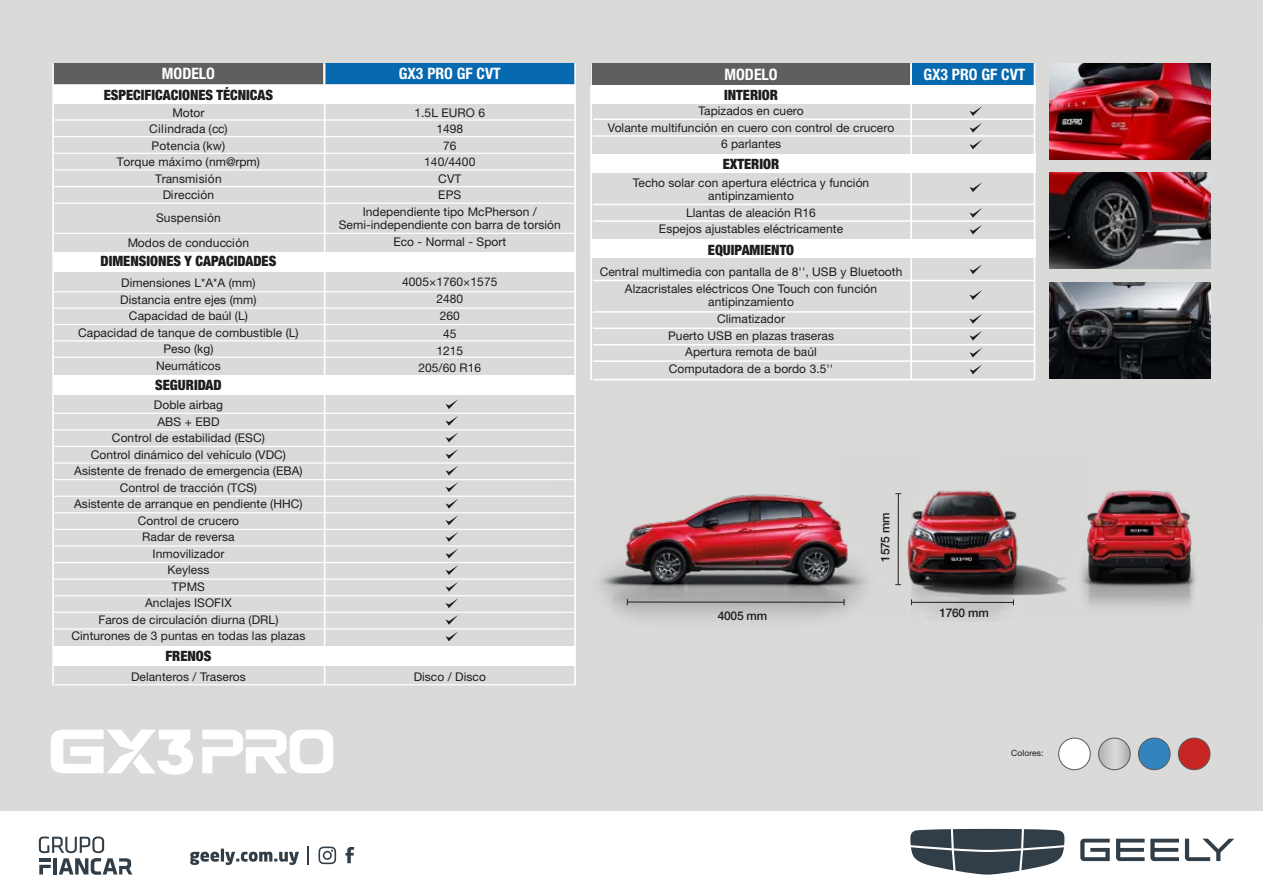
<style>
.page{position:relative;width:1263px;height:893px;background:#fff}
.page>*{position:absolute;margin:0;border:0;box-sizing:border-box;transform-origin:0 0}
.t1{font:700 condensed 15.75px "Helvetica Neue LT Std";color:#fff}
.t2{font:900 condensed 14.25px "Helvetica Neue LT Std";color:#1d1d1b}
.t3{font:12px/16.5px "Helvetica Neue LT Std";letter-spacing:.005em;color:#1d1d1b;text-align:center}
.t4{font:500 12px "Helvetica Neue LT Std";letter-spacing:-.02em;color:#1d1d1b}
.t5{font:8.55px "Helvetica Neue LT Std";letter-spacing:.005em;color:#1d1d1b}
</style>
<div class="page">
<div style="left:0;top:0;width:1263px;height:884px;background:#dadad9"></div>
<div style="left:0;top:811px;width:1263px;height:82px;background:#fff"></div>
<svg style="left:39px;top:836px;width:93px;height:39px"></svg>
<svg style="left:190px;top:849px;width:109px;height:16px"></svg>
<svg style="left:345px;top:847px;width:9px;height:16px"></svg>
<svg style="left:307px;top:846px;width:1px;height:19px"></svg>
<svg style="left:318px;top:846px;width:18px;height:18px"></svg>
<img style="left:1049px;top:173px;width:161px;height:96px">
<img style="left:1049px;top:282px;width:161px;height:96px">
<img style="left:1049px;top:64px;width:161px;height:96px">
<div style="left:324px;top:63px;width:251px;height:21px;background:#0769b0"></div>
<div style="left:54px;top:63px;width:269px;height:21px;background:#5f5f5e"></div>
<div style="left:54px;top:85px;width:521px;height:18px;background:#fff"></div>
<hr style="left:324px;top:63px;width:1px;height:622px;background:#fff">
<hr style="left:52px;top:63px;width:2px;height:622px;background:#fff">
<hr style="left:54px;top:119px;width:521px;height:2px;background:#fff">
<hr style="left:54px;top:136px;width:521px;height:1px;background:#fff">
<hr style="left:54px;top:153px;width:521px;height:1px;background:#fff">
<hr style="left:54px;top:169px;width:521px;height:2px;background:#fff">
<hr style="left:54px;top:186px;width:521px;height:1px;background:#fff">
<hr style="left:54px;top:203px;width:521px;height:1px;background:#fff">
<hr style="left:54px;top:233px;width:521px;height:1px;background:#fff">
<hr style="left:574px;top:63px;width:2px;height:622px;background:#fff">
<div style="left:54px;top:252px;width:521px;height:19px;background:#fff"></div>
<hr style="left:54px;top:308px;width:521px;height:1px;background:#fff">
<hr style="left:54px;top:291px;width:521px;height:1px;background:#fff">
<hr style="left:54px;top:324px;width:521px;height:1px;background:#fff">
<hr style="left:54px;top:340px;width:521px;height:1px;background:#fff">
<hr style="left:54px;top:357px;width:521px;height:1px;background:#fff">
<div style="left:54px;top:376px;width:521px;height:19px;background:#fff"></div>
<hr style="left:54px;top:413px;width:521px;height:1px;background:#fff">
<hr style="left:54px;top:429px;width:521px;height:1px;background:#fff">
<hr style="left:54px;top:446px;width:521px;height:1px;background:#fff">
<hr style="left:54px;top:479px;width:521px;height:1px;background:#fff">
<hr style="left:54px;top:496px;width:521px;height:1px;background:#fff">
<hr style="left:54px;top:512px;width:521px;height:1px;background:#fff">
<hr style="left:54px;top:529px;width:521px;height:1px;background:#fff">
<hr style="left:54px;top:684px;width:521px;height:1px;background:#fff">
<hr style="left:54px;top:545px;width:521px;height:2px;background:#fff">
<hr style="left:54px;top:562px;width:521px;height:1px;background:#fff">
<div style="left:54px;top:647px;width:521px;height:19px;background:#fff"></div>
<svg style="left:445px;top:399px;width:13px;height:10px"></svg>
<svg style="left:445px;top:416px;width:13px;height:10px"></svg>
<svg style="left:445px;top:432px;width:13px;height:10px"></svg>
<svg style="left:445px;top:449px;width:13px;height:10px"></svg>
<svg style="left:445px;top:466px;width:13px;height:9px"></svg>
<svg style="left:445px;top:482px;width:13px;height:10px"></svg>
<svg style="left:445px;top:499px;width:13px;height:10px"></svg>
<svg style="left:445px;top:515px;width:13px;height:10px"></svg>
<svg style="left:445px;top:532px;width:13px;height:10px"></svg>
<svg style="left:445px;top:549px;width:13px;height:9px"></svg>
<hr style="left:54px;top:578px;width:521px;height:2px;background:#fff">
<hr style="left:54px;top:595px;width:521px;height:1px;background:#fff">
<hr style="left:54px;top:612px;width:521px;height:1px;background:#fff">
<hr style="left:54px;top:628px;width:521px;height:1px;background:#fff">
<svg style="left:445px;top:565px;width:13px;height:10px"></svg>
<svg style="left:445px;top:582px;width:13px;height:10px"></svg>
<svg style="left:445px;top:598px;width:13px;height:10px"></svg>
<svg style="left:445px;top:615px;width:13px;height:10px"></svg>
<svg style="left:445px;top:631px;width:13px;height:10px"></svg>
<hr style="left:54px;top:462px;width:521px;height:2px;background:#fff">
<div style="left:911px;top:63px;width:123px;height:22px;background:#0769b0"></div>
<div style="left:591px;top:63px;width:319px;height:22px;background:#5f5f5e"></div>
<div style="left:591px;top:85px;width:445px;height:18px;background:#fff"></div>
<hr style="left:910px;top:63px;width:2px;height:316px;background:#fff">
<hr style="left:590px;top:63px;width:2px;height:317px;background:#fff">
<hr style="left:593px;top:119px;width:441px;height:1px;background:#fff">
<hr style="left:593px;top:135px;width:441px;height:2px;background:#fff">
<hr style="left:593px;top:328px;width:441px;height:1px;background:#fff">
<hr style="left:593px;top:344px;width:441px;height:1px;background:#fff">
<hr style="left:593px;top:360px;width:441px;height:2px;background:#fff">
<hr style="left:593px;top:379px;width:441px;height:1px;background:#fff">
<hr style="left:1034px;top:63px;width:1px;height:317px;background:#fff">
<svg style="left:969px;top:106px;width:13px;height:10px"></svg>
<svg style="left:969px;top:123px;width:13px;height:10px"></svg>
<svg style="left:969px;top:140px;width:13px;height:9px"></svg>
<hr style="left:593px;top:204px;width:441px;height:1px;background:#fff">
<hr style="left:593px;top:220px;width:441px;height:2px;background:#fff">
<svg style="left:969px;top:182px;width:13px;height:10px"></svg>
<svg style="left:969px;top:208px;width:13px;height:10px"></svg>
<svg style="left:969px;top:225px;width:13px;height:9px"></svg>
<div style="left:591px;top:154px;width:445px;height:19px;background:#fff"></div>
<hr style="left:593px;top:280px;width:441px;height:1px;background:#fff">
<hr style="left:593px;top:311px;width:441px;height:2px;background:#fff">
<div style="left:591px;top:240px;width:445px;height:18px;background:#fff"></div>
<svg style="left:969px;top:264px;width:13px;height:10px"></svg>
<svg style="left:969px;top:290px;width:13px;height:10px"></svg>
<svg style="left:969px;top:365px;width:13px;height:9px"></svg>
<svg style="left:969px;top:314px;width:13px;height:10px"></svg>
<svg style="left:969px;top:331px;width:13px;height:10px"></svg>
<svg style="left:969px;top:348px;width:13px;height:9px"></svg>
<img style="left:555px;top:436px;width:282px;height:200px">
<hr style="left:627px;top:601px;width:217px;height:2px;background:#1e1e1c">
<img style="left:837px;top:490px;width:157px;height:129px">
<hr style="left:911px;top:602px;width:102px;height:1px;background:#1e1e1c">
<hr style="left:898px;top:494px;width:1px;height:91px;background:#1e1e1c">
<img style="left:994px;top:490px;width:202px;height:128px">
<svg style="left:910px;top:829px;width:154px;height:46px"></svg>
<svg style="left:1080px;top:839px;width:30px;height:22px"></svg>
<svg style="left:1116px;top:839px;width:28px;height:22px"></svg>
<svg style="left:1150px;top:839px;width:29px;height:22px"></svg>
<svg style="left:1185px;top:839px;width:49px;height:22px"></svg>
<svg style="left:202px;top:730px;width:131px;height:43px"></svg>
<svg style="left:51px;top:730px;width:142px;height:45px"></svg>
<div style="left:1059px;top:738px;width:31px;height:32px;background:#fff;border-radius:50%"></div>
<div style="left:1058px;top:738px;width:32px;height:32px;border:1px solid #585857;border-radius:50%"></div>
<svg style="left:1098px;top:738px;width:32px;height:32px"></svg>
<div style="left:1098px;top:738px;width:32px;height:32px;border:1px solid #585857;border-radius:50%"></div>
<div style="left:1138px;top:738px;width:32px;height:32px;background:#3184bd;border-radius:50%"></div>
<div style="left:1138px;top:738px;width:32px;height:32px;border:1px solid #585857;border-radius:50%"></div>
<div style="left:1178px;top:738px;width:32px;height:32px;background:#c72424;border-radius:50%"></div>
<div style="left:1178px;top:738px;width:32px;height:32px;border:1px solid #585857;border-radius:50%"></div>
<h1 class="t1" style="left:162px;top:64px;width:55px">MODELO</h1>
<p class="t2" style="left:104px;top:86px;width:171px">ESPECIFICACIONES TÉCNICAS</p>
<p class="t3" style="left:117px;top:104px;width:145px">Motor<br>Cilindrada (cc)<br>Potencia (kw)<br>Torque máximo (nm@rpm)<br>Transmisión<br>Dirección</p>
<p class="t3" style="left:128px;top:205px;width:123px;line-height:25.5px">Suspensión<br>Modos de conducción</p>
<p class="t2" style="left:101px;top:253px;width:177px">DIMENSIONES Y CAPACIDADES</p>
<h1 class="t1" style="left:399px;top:64px;width:104px">GX3 PRO GF CVT</h1>
<p class="t3" style="left:363px;top:104px;width:176px">1.5L EURO 6<br>1498<br>76<br>140/4400<br>CVT<br>EPS<br>Independiente tipo McPherson /</p>
<p class="t3" style="left:339px;top:217px;width:224px">Semi-independiente con barra de torsión<br>Eco - Normal - Sport</p>
<p class="t3" style="left:78px;top:274px;width:222px">Dimensiones L*A*A (mm)<br>Distancia entre ejes (mm)<br>Capacidad de baúl (L)<br>Capacidad de tanque de combustible (L)<br>Peso (kg)<br>Neumáticos</p>
<p class="t3" style="left:402px;top:273px;width:97px;line-height:17.2px">4005×1760×1575<br>2480<br>260<br>45<br>1215<br>205/60 R16</p>
<p class="t2" style="left:155px;top:376px;width:68px">SEGURIDAD</p>
<p class="t3" style="left:72px;top:397px;width:235px">Doble airbag<br>ABS + EBD<br>Control de estabilidad (ESC)<br>Control dinámico del vehículo (VDC)<br>Asistente de frenado de emergencia (EBA)<br>Control de tracción (TCS)<br>Asistente de arranque en pendiente (HHC)<br>Control de crucero<br>Radar de reversa<br>Inmovilizador<br>Keyless<br>TPMS<br>Anclajes ISOFIX<br>Faros de circulación diurna (DRL)<br>Cinturones de 3 puntas en todas las plazas</p>
<p class="t2" style="left:165px;top:647px;width:48px">FRENOS</p>
<p class="t3" style="left:131px;top:668px;width:116px">Delanteros / Traseros</p>
<p class="t3" style="left:414px;top:668px;width:74px">Disco / Disco</p>
<h1 class="t1" style="left:724px;top:65px;width:55px">MODELO</h1>
<p class="t2" style="left:724px;top:86px;width:55px">INTERIOR</p>
<p class="t3" style="left:608px;top:103px;width:288px">Tapizados en cuero<br>Volante multifunción en cuero con control de crucero<br>6 parlantes</p>
<p class="t3" style="left:633px;top:176px;width:238px;line-height:13.5px">Techo solar con apertura eléctrica y función antipinzamiento</p>
<p class="t3" style="left:659px;top:204px;width:186px">Llantas de aleación R16<br>Espejos ajustables eléctricamente</p>
<p class="t2" style="left:723px;top:155px;width:58px">EXTERIOR</p>
<p class="t2" style="left:708px;top:241px;width:88px">EQUIPAMIENTO</p>
<p class="t3" style="left:600px;top:264px;width:304px">Central multimedia con pantalla de 8'', USB y Bluetooth<br>Alzacristales eléctricos One Touch con función</p>
<p class="t3" style="left:668px;top:294px;width:167px">antipinzamiento<br>Climatizador<br>Puerto USB en plazas traseras<br>Apertura remota de baúl<br>Computadora de a bordo 3.5''</p>
<h1 class="t1" style="left:923px;top:65px;width:104px">GX3 PRO GF CVT</h1>
<p class="t4" style="left:878px;top:562px;width:51px;rotate:-90deg">1575 mm</p>
<p class="t4" style="left:718px;top:609px;width:51px">4005 mm</p>
<p class="t4" style="left:939px;top:606px;width:51px">1760 mm</p>
<p class="t5" style="left:1011px;top:748px;width:34px">Colores:</p>
</div>
